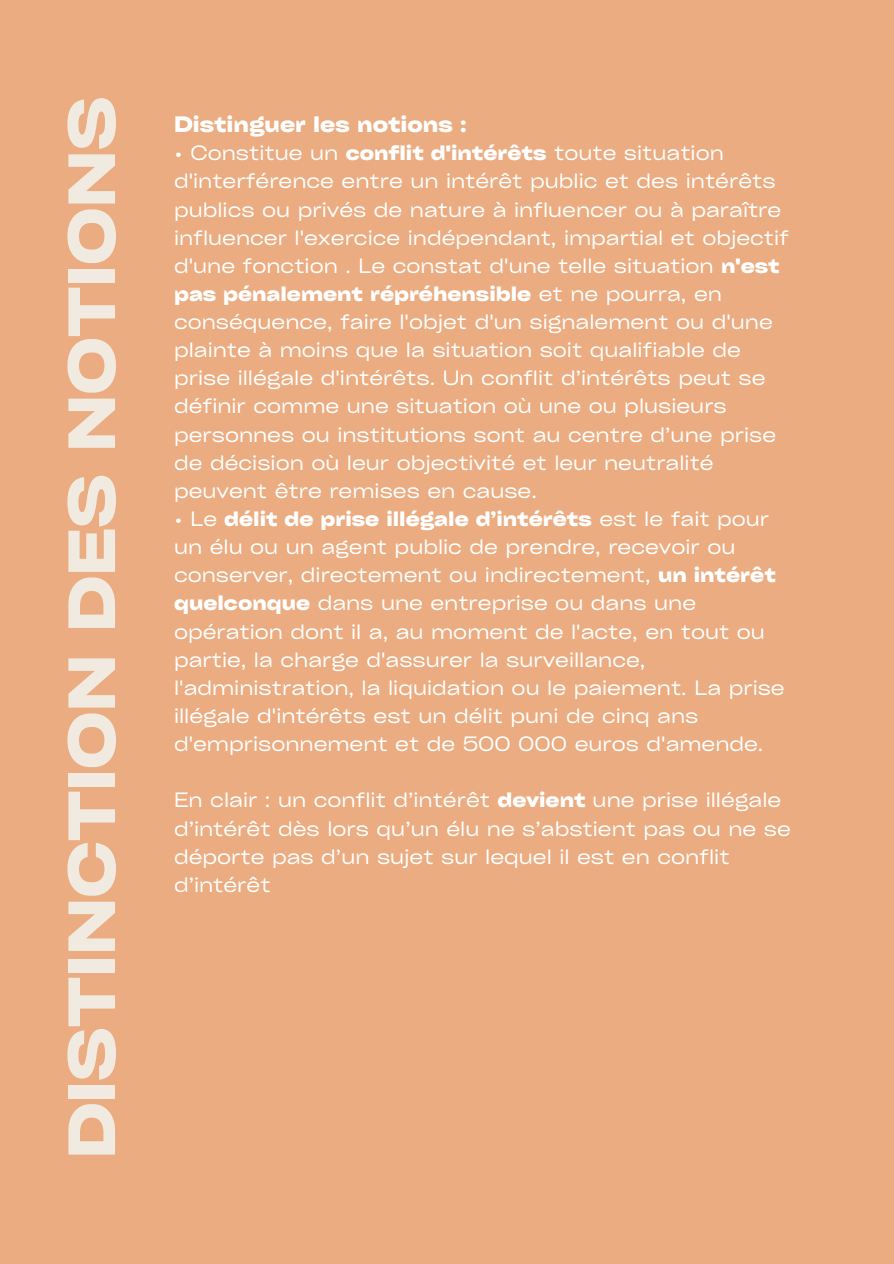
<style>
.page{position:relative;width:894px;height:1264px;background:#fff}
.page>*{position:absolute;margin:0;border:0;box-sizing:border-box;transform-origin:0 0}
.t1{font:700 expanded 63.9px "Cy Grotesk";color:#f1eae0}
.t2{font:700 expanded 21.3px "Cy Grotesk";color:#fff}
.t3{font:expanded 19.8px/28.2px "Cy Grotesk";color:#fff}
.s1{font-weight:700}
</style>
<div class="page">
<div style="left:0;top:0;width:893px;height:1263px;background:#eaac80"></div>
<h1 class="t1" style="left:51px;top:1158px;width:1063px;rotate:-90deg">DISTINCTION DES NOTIONS</h1>
<p class="t2" style="left:174px;top:111px;width:294px">Distinguer les notions :</p>
<p class="t3" style="left:174px;top:138px;width:616px">• Constitue un <span class="s1">conflit d'intérêts</span> toute situation d'interférence entre un intérêt public et des intérêts publics ou privés de nature à influencer ou à paraître influencer l'exercice indépendant, impartial et objectif d'une fonction . Le constat d'une telle situation <span class="s1">n'est pas pénalement répréhensible</span> et ne pourra, en conséquence, faire l'objet d'un signalement ou d'une plainte à moins que la situation soit qualifiable de prise illégale d'intérêts. Un conflit d’intérêts peut se définir comme une situation où une ou plusieurs personnes ou institutions sont au centre d’une prise de décision où leur objectivité et leur neutralité peuvent être remises en cause.</p>
<p class="t3" style="left:174px;top:504px;width:612px">• Le <span class="s1">délit de prise illégale d’intérêts</span> est le fait pour un élu ou un agent public de prendre, recevoir ou conserver, directement ou indirectement, <span class="s1">un intérêt quelconque</span> dans une entreprise ou dans une opération dont il a, au moment de l'acte, en tout ou partie, la charge d'assurer la surveillance, l'administration, la liquidation ou le paiement. La prise illégale d'intérêts est un délit puni de cinq ans d'emprisonnement et de 500 000 euros d'amende.</p>
<p class="t3" style="left:174px;top:785px;width:618px">En clair : un conflit d’intérêt <span class="s1">devient</span> une prise illégale d’intérêt dès lors qu’un élu ne s’abstient pas ou ne se déporte pas d’un sujet sur lequel il est en conflit d’intérêt</p>
</div>
